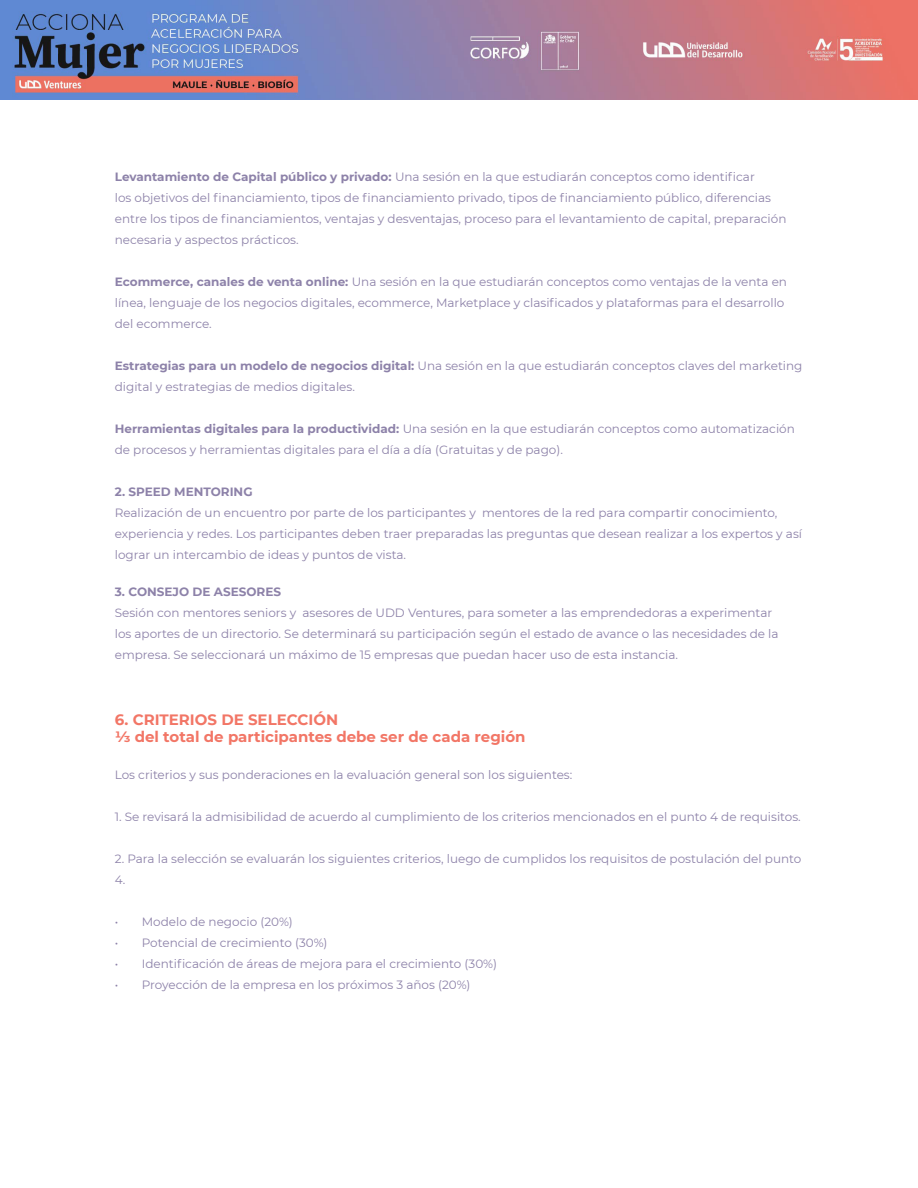
<style>
.page{position:relative;width:918px;height:1188px;background:#fff}
.page>*{position:absolute;margin:0;border:0;box-sizing:border-box;transform-origin:0 0}
.t1{font:700 15px "Montserrat";color:#f27666}
.t2{font:12px/21px "Montserrat";color:#8d82a9}
.t3{font:700 12px "Montserrat";color:#8d82a9}
.s1{font-weight:700}
</style>
<div class="page">
<img style="left:0;top:0;width:918px;height:100px">
<p class="t2" style="left:115px;top:165px;width:673px"><span class="s1">Levantamiento de Capital público y privado:</span> Una sesión en la que estudiarán conceptos como identificar<br>los objetivos del financiamiento, tipos de financiamiento privado, tipos de financiamiento público, diferencias entre los tipos de financiamientos, ventajas y desventajas, proceso para el levantamiento de capital, preparación necesaria y aspectos prácticos.</p>
<p class="t2" style="left:115px;top:270px;width:674px"><span class="s1">Ecommerce, canales de venta online:</span> Una sesión en la que estudiarán conceptos como ventajas de la venta en línea, lenguaje de los negocios digitales, ecommerce, Marketplace y clasificados y plataformas para el desarrollo del ecommerce.</p>
<p class="t2" style="left:115px;top:354px;width:689px"><span class="s1">Estrategias para un modelo de negocios digital:</span> Una sesión en la que estudiarán conceptos claves del marketing digital y estrategias de medios digitales.</p>
<p class="t2" style="left:115px;top:417px;width:682px"><span class="s1">Herramientas digitales para la productividad:</span> Una sesión en la que estudiarán conceptos como automatización de procesos y herramientas digitales para el día a día (Gratuitas y de pago).</p>
<p class="t3" style="left:115px;top:483px;width:139px">2. SPEED MENTORING</p>
<p class="t2" style="left:115px;top:501px;width:689px">Realización de un encuentro por parte de los participantes y mentores de la red para compartir conocimiento, experiencia y redes. Los participantes deben traer preparadas las preguntas que desean realizar a los expertos y así lograr un intercambio de ideas y puntos de vista.</p>
<p class="t3" style="left:115px;top:583px;width:168px">3. CONSEJO DE ASESORES</p>
<p class="t2" style="left:115px;top:602px;width:665px">Sesión con mentores seniors y asesores de UDD Ventures, para someter a las emprendedoras a experimentar los aportes de un directorio. Se determinará su participación según el estado de avance o las necesidades de la empresa. Se seleccionará un máximo de 15 empresas que puedan hacer uso de esta instancia.</p>
<p class="t1" style="left:115px;top:709px;width:225px">6. CRITERIOS DE SELECCIÓN</p>
<p class="t1" style="left:115px;top:725px;width:412px">⅓ del total de participantes debe ser de cada región</p>
<p class="t2" style="left:115px;top:764px;width:459px">Los criterios y sus ponderaciones en la evaluación general son los siguientes:</p>
<p class="t2" style="left:115px;top:806px;width:688px">1. Se revisará la admisibilidad de acuerdo al cumplimiento de los criterios mencionados en el punto 4 de requisitos.</p>
<p class="t2" style="left:115px;top:848px;width:688px">2. Para la selección se evaluarán los siguientes criterios, luego de cumplidos los requisitos de postulación del punto<br>4.</p>
<p class="t2" style="left:115px;top:911px;width:179px">• Modelo de negocio (20%)</p>
<p class="t2" style="left:115px;top:932px;width:214px">• Potencial de crecimiento (30%)</p>
<p class="t2" style="left:115px;top:953px;width:384px">• Identificación de áreas de mejora para el crecimiento (30%)</p>
<p class="t2" style="left:115px;top:974px;width:357px">• Proyección de la empresa en los próximos 3 años (20%)</p>
</div>
